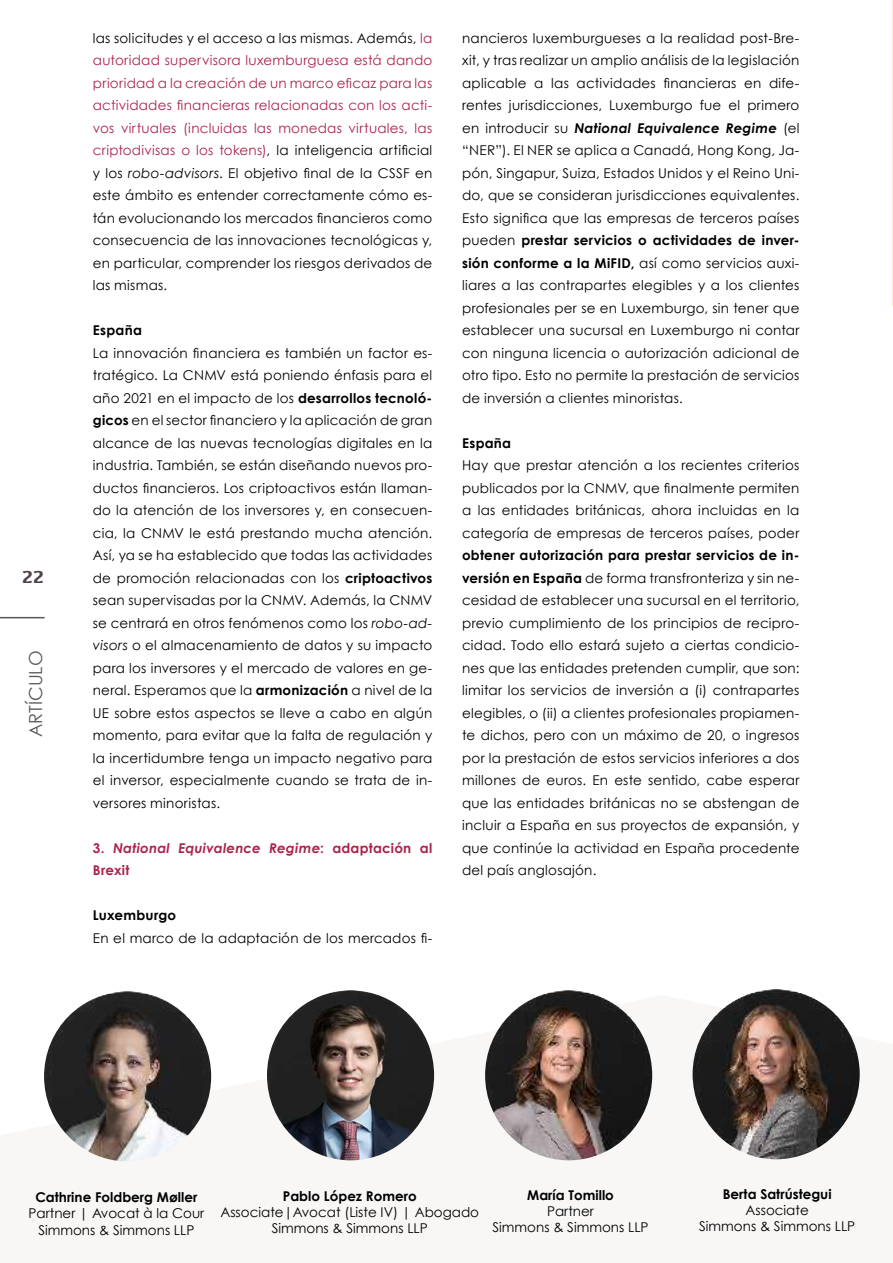
<style>
.page{position:relative;width:893px;height:1263px;background:#fff}
.page>*{position:absolute;margin:0;border:0;box-sizing:border-box;transform-origin:0 0}
.t1{font:18px "Century Gothic";color:#58585a}
.t2{font:700 18px "Kefa";color:#4c434c}
.t3{font:13.5px/22.5px "Century Gothic";letter-spacing:.01em;color:#000;text-align:justify}
.t4{font:700 13.5px "Century Gothic";color:#000}
.t5{font:italic 700 13.5px/22.5px "Century Gothic";letter-spacing:.015em;color:#ac234b}
.s1{color:#ac234b}
.s2{font-style:italic}
.s3{font-weight:700}
.s4{font-style:normal}
.s5{font-weight:700;font-style:italic}
</style>
<div class="page">
<hr style="left:892px;top:0;width:1px;height:306px;background:#f3d794">
<img style="left:44px;top:991px;width:167px;height:170px">
<img style="left:267px;top:990px;width:167px;height:170px">
<img style="left:485px;top:990px;width:167px;height:170px">
<img style="left:693px;top:989px;width:167px;height:170px">
<hr style="left:0;top:617px;width:45px;height:1px;background:#58585a">
<h1 class="t2" style="left:22px;top:564px;width:24px">22</h1>
<h1 class="t1" style="left:25px;top:737px;width:88px;rotate:-90deg">ARTÍCULO</h1>
<p class="t3" style="left:93px;top:26px;width:341px">las solicitudes y el acceso a las mismas. Además, <span class="s1">la autoridad supervisora luxemburguesa está dando prioridad a la creación de un marco eficaz para las actividades financieras relacionadas con los acti&shy;vos virtuales (incluidas las monedas virtuales, las criptodivisas o los tokens)</span>, la inteligencia artificial y los <span class="s2">robo-advisors</span>. El objetivo final de la CSSF en este ámbito es entender correctamente cómo es&shy;tán evolucionando los mercados financieros como consecuencia de las innovaciones tecnológicas y, en particular, comprender los riesgos derivados de las mismas.</p>
<p class="t4" style="left:93px;top:322px;width:51px">España</p>
<p class="t3" style="left:93px;top:341px;width:341px">La innovación financiera es también un factor es&shy;tratégico. La CNMV está poniendo énfasis para el año 2021 en el impacto de los <span class="s3">desarrollos tecnoló&shy;gicos</span> en el sector financiero y la aplicación de gran alcance de las nuevas tecnologías digitales en la industria. También, se están diseñando nuevos pro&shy;ductos financieros. Los criptoactivos están llaman&shy;do la atención de los inversores y, en consecuen&shy;cia, la CNMV le está prestando mucha atención.<br>Así, ya se ha establecido que todas las actividades de promoción relacionadas con los <span class="s3">criptoactivos </span>sean supervisadas por la CNMV. Además, la CNMV se centrará en otros fenómenos como los <span class="s2">robo-ad&shy;visors</span> o el almacenamiento de datos y su impacto para los inversores y el mercado de valores en ge&shy;neral. Esperamos que la <span class="s3">armonización</span> a nivel de la UE sobre estos aspectos se lleve a cabo en algún momento, para evitar que la falta de regulación y la incertidumbre tenga un impacto negativo para el inversor, especialmente cuando se trata de in&shy;versores minoristas.</p>
<p class="t5" style="left:93px;top:836px;width:341px"><span class="s4">3.</span> National Equivalence Regime<span class="s4">: adaptación al<br>Brexit</span></p>
<p class="t4" style="left:93px;top:907px;width:85px">Luxemburgo</p>
<p class="t3" style="left:93px;top:926px;width:341px">En el marco de la adaptación de los mercados fi-</p>
<p class="t3" style="left:462px;top:26px;width:339px">nancieros luxemburgueses a la realidad post-Bre&shy;xit, y tras realizar un amplio análisis de la legislación aplicable a las actividades financieras en dife&shy;rentes jurisdicciones, Luxemburgo fue el primero en introducir su <span class="s5">National Equivalence Regime</span> (el “NER”). El NER se aplica a Canadá, Hong Kong, Ja&shy;pón, Singapur, Suiza, Estados Unidos y el Reino Uni&shy;do, que se consideran jurisdicciones equivalentes.<br>Esto significa que las empresas de terceros países pueden <span class="s3">prestar servicios o actividades de inver&shy;sión conforme a la MiFID,</span> así como servicios auxi&shy;liares a las contrapartes elegibles y a los clientes profesionales per se en Luxemburgo, sin tener que establecer una sucursal en Luxemburgo ni contar con ninguna licencia o autorización adicional de otro tipo. Esto no permite la prestación de servicios de inversión a clientes minoristas.</p>
<p class="t4" style="left:462px;top:434px;width:51px">España</p>
<p class="t3" style="left:462px;top:454px;width:339px">Hay que prestar atención a los recientes criterios publicados por la CNMV, que finalmente permiten a las entidades británicas, ahora incluidas en la categoría de empresas de terceros países, poder</p>
<p class="t3" style="left:462px;top:544px;width:339px"><span class="s3">obtener autorización para prestar servicios de in&shy;versión en España</span> de forma transfronteriza y sin ne&shy;cesidad de establecer una sucursal en el territorio, previo cumplimiento de los principios de recipro&shy;cidad. Todo ello estará sujeto a ciertas condicio&shy;nes que las entidades pretenden cumplir, que son: limitar los servicios de inversión a (i) contrapartes elegibles, o (ii) a clientes profesionales propiamen&shy;te dichos, pero con un máximo de 20, o ingresos por la prestación de estos servicios inferiores a dos millones de euros. En este sentido, cabe esperar que las entidades británicas no se abstengan de incluir a España en sus proyectos de expansión, y que continúe la actividad en España procedente del país anglosajón.</p>
<p class="t4" style="left:35px;top:1189px;width:163px">Cathrine Foldberg Møller</p>
<p class="t3" style="left:29px;top:1205px;width:177px;line-height:16.2px;text-align:center">Partner | Avocat à la Cour<br>Simmons &amp; Simmons LLP</p>
<p class="t4" style="left:283px;top:1187px;width:135px">Pablo López Romero</p>
<p class="t3" style="left:220px;top:1204px;width:260px;line-height:16.2px;text-align:center">Associate|Avocat (Liste IV) | Abogado<br>Simmons &amp; Simmons LLP</p>
<p class="t4" style="left:527px;top:1186px;width:88px">María Tomillo</p>
<p class="t3" style="left:492px;top:1203px;width:158px;line-height:16.2px;text-align:center">Partner<br>Simmons &amp; Simmons LLP</p>
<p class="t4" style="left:723px;top:1185px;width:110px">Berta Satrústegui</p>
<p class="t3" style="left:699px;top:1202px;width:158px;line-height:16.2px;text-align:center">Associate<br>Simmons &amp; Simmons LLP</p>
</div>
